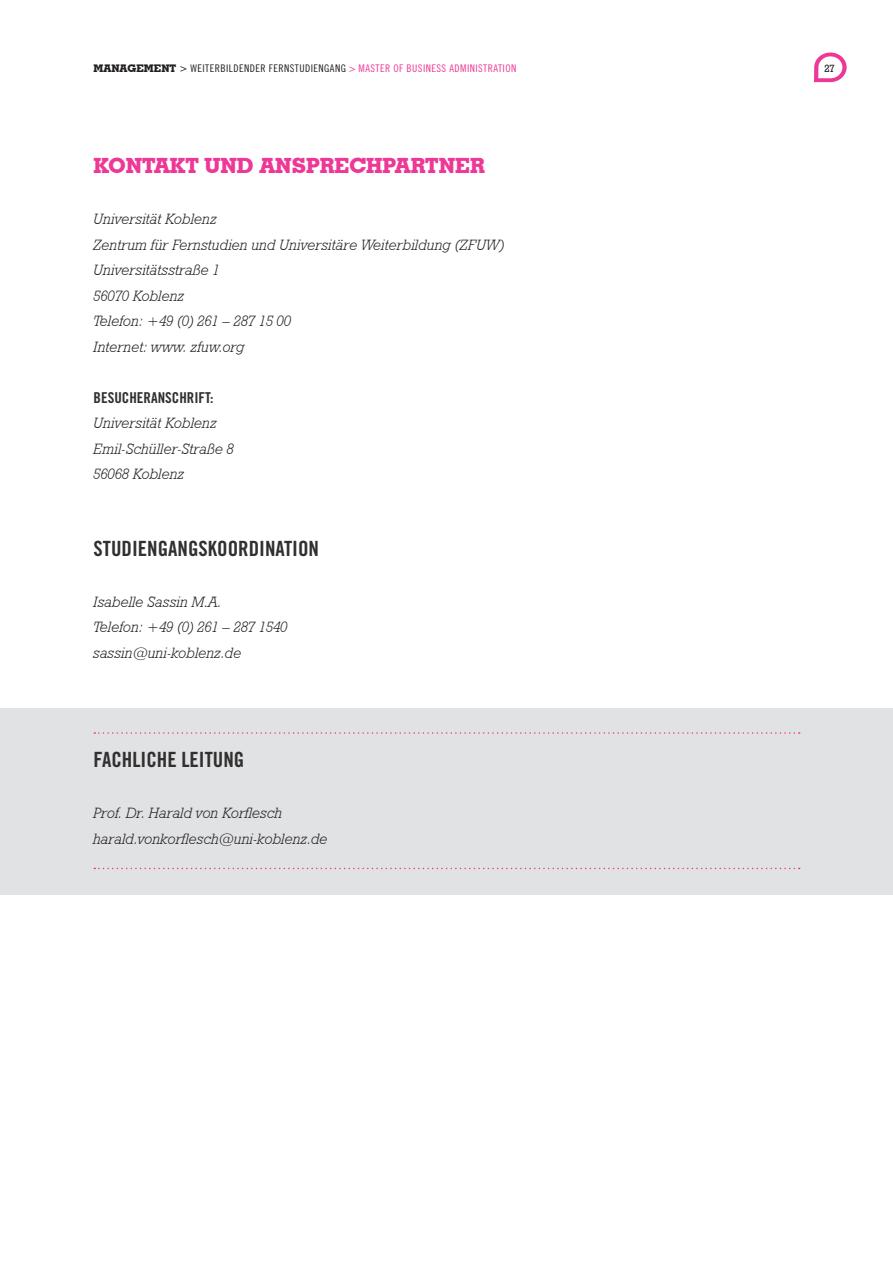
<style>
.page{position:relative;width:893px;height:1263px;background:#fff}
.page>*{position:absolute;margin:0;border:0;box-sizing:border-box;transform-origin:0 0}
.t1{font:21px "Trade Gothic LT Std Bd Cn 20";color:#312f30}
.t2{font:700 21px "Geometric Slab 703 BT Xtra";color:#ed3896}
.t3{font:15px/25.5px "Geometric Slab 712 BT Light Italic A";color:#231f20}
.t4{font:15px "Trade Gothic LT Std Bd Cn 20";color:#312f30}
.t5{font:10.5px "Trade Gothic LT Std Cn 18";letter-spacing:.04em;color:#ed3896}
.t6{font:10.5px "Geometric Slab 712 BT Medium A";color:#231f20}
.s1{font-family:"Geometric Slab 703 BT Xtra";font-weight:700;color:#231f20}
.s2{font-family:"Geometric Slab 712 BT Medium Ital A";color:#231f20}
.s3{color:#231f20}
</style>
<div class="page">
<svg style="left:814px;top:53px;width:33px;height:29px"></svg>
<div style="left:0;top:708px;width:893px;height:187px;background:#e1e2e4"></div>
<svg style="left:94px;top:732px;width:706px;height:2px"></svg>
<svg style="left:94px;top:868px;width:706px;height:1px"></svg>
<p class="t5" style="left:94px;top:62px;width:424px"><span class="s1">MANAGEMENT</span> <span class="s2">&gt;</span> <span class="s3">WEITERBILDENDER FERNSTUDIENGANG</span> &gt; MASTER OF BUSINESS ADMINISTRATION</p>
<p class="t6" style="left:824px;top:62px;width:12px">27</p>
<h1 class="t2" style="left:94px;top:153px;width:393px">KONTAKT UND ANSPRECHPARTNER</h1>
<p class="t3" style="left:94px;top:206px;width:412px">Universität Koblenz<br>Zentrum für Fernstudien und Universitäre Weiterbildung (ZFUW)<br>Universitätsstraße 1<br>56070 Koblenz<br>Telefon: +49 (0) 261 – 287 15 00<br>Internet: www. zfuw.org</p>
<p class="t4" style="left:94px;top:388px;width:121px">BESUCHERANSCHRIFT:</p>
<p class="t3" style="left:94px;top:410px;width:142px">Universität Koblenz<br>Emil-Schüller-Straße 8<br>56068 Koblenz</p>
<h1 class="t1" style="left:94px;top:535px;width:227px">STUDIENGANGSKOORDINATION</h1>
<p class="t3" style="left:94px;top:588px;width:196px">Isabelle Sassin M.A.<br>Telefon: +49 (0) 261 – 287 1540 sassin@uni-koblenz.de</p>
<h1 class="t1" style="left:94px;top:747px;width:152px">FACHLICHE LEITUNG</h1>
<p class="t3" style="left:94px;top:800px;width:236px">Prof. Dr. Harald von Korflesch harald.vonkorflesch@uni-koblenz.de</p>
</div>
